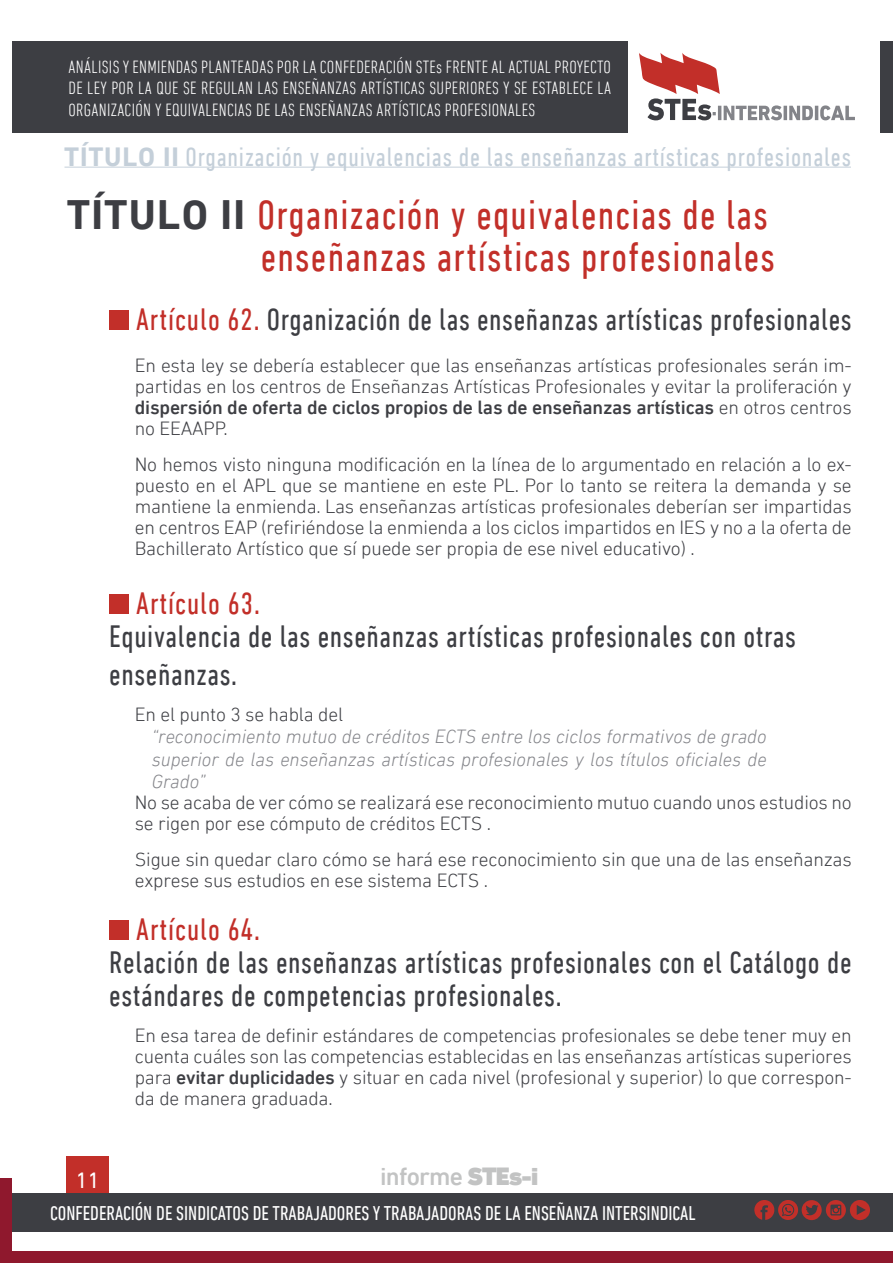
<style>
.page{position:relative;width:893px;height:1263px;background:#fff}
.page>*{position:absolute;margin:0;border:0;box-sizing:border-box;transform-origin:0 0}
.t1{font:condensed 42px/42px "DIN Next LT Pro";letter-spacing:.03em;color:#c22f29;text-align:right}
.t2{font:condensed 31.5px/37.8px "DIN Next LT Pro";letter-spacing:.02em;color:#3d3e43}
.t3{font:condensed 31.5px "DIN Next LT Pro";letter-spacing:.03em;color:#c22f29}
.t4{font:condensed 27px "DIN Next LT Pro";letter-spacing:.03em;color:#c4cfd9}
.t5{font:500 25.35px "DIN Next LT Pro";letter-spacing:-.03em;color:#c2c3c3}
.t6{font:22.5px "DIN Next LT Pro";color:#fff}
.t7{font:condensed 20.25px "DIN Next LT Pro";color:#fff}
.t8{font:300 19.5px/21px "DIN Next LT Pro";letter-spacing:-.01em;color:#3d3e43;text-align:justify}
.t9{font:italic 300 19.5px/22.5px "DIN Next LT Pro";color:#838489;text-align:justify}
.t10{font:300 condensed 18px/21.6px "DIN Next LT Pro";letter-spacing:.02em;color:#fff;text-align:justify}
.s1{font-weight:700;font-stretch:normal}
.s2{font-weight:700;font-stretch:normal;color:#3d3e43}
.s3{color:#c22f29}
.s4{font-weight:500}
.s5{font-weight:900}
</style>
<div class="page">
<div style="left:0;top:1178px;width:893px;height:85px;background:#8f182d"></div>
<div style="left:13px;top:0;width:880px;height:1250px;background:#fff"></div>
<div style="left:67px;top:1157px;width:42px;height:39px;background:#c22f29"></div>
<div style="left:13px;top:41px;width:615px;height:92px;background:#3d3e43"></div>
<svg style="left:639px;top:53px;width:143px;height:67px"></svg>
<hr style="left:784px;top:106px;width:3px;height:14px;background:#838489">
<svg style="left:789px;top:106px;width:24px;height:14px"></svg>
<hr style="left:815px;top:106px;width:3px;height:14px;background:#838489">
<svg style="left:820px;top:105px;width:35px;height:15px"></svg>
<div style="left:13px;top:1193px;width:880px;height:38px;background:#3d3e43"></div>
<svg style="left:754px;top:1200px;width:116px;height:20px"></svg>
<div style="left:109px;top:311px;width:19px;height:19px;background:#c22f29"></div>
<div style="left:109px;top:595px;width:19px;height:19px;background:#c22f29"></div>
<div style="left:109px;top:921px;width:19px;height:19px;background:#c22f29"></div>
<hr style="left:64px;top:167px;width:787px;height:1px;background:#c4cfd9">
<div style="left:880px;top:41px;width:13px;height:92px;background:#3d3e43"></div>
<p class="t10" style="left:69px;top:56px;width:544px">ANÁLISIS Y ENMIENDAS PLANTEADAS POR LA CONFEDERACIÓN STEs FRENTE AL ACTUAL PROYECTO DE LEY POR LA QUE SE REGULAN LAS ENSEÑANZAS ARTÍSTICAS SUPERIORES Y SE ESTABLECE LA ORGANIZACIÓN Y EQUIVALENCIAS DE LAS ENSEÑANZAS ARTÍSTICAS PROFESIONALES</p>
<h3 class="t4" style="left:64px;top:142px;width:788px"><span class="s1">TÍTULO II</span> Organización y equivalencias de las enseñanzas artísticas profesionales</h3>
<h1 class="t1" style="left:67px;top:194px;width:710px"><span class="s2">TÍTULO II</span> Organización y equivalencias de las enseñanzas artísticas profesionales</h1>
<h2 class="t2" style="left:136px;top:300px;width:717px"><span class="s3">Artículo 62.</span> Organización de las enseñanzas artísticas profesionales</h2>
<p class="t8" style="left:135px;top:355px;width:718px">En esta ley se debería establecer que las enseñanzas artísticas profesionales serán im&shy;partidas en los centros de Enseñanzas Artísticas Profesionales y evitar la proliferación y <span class="s4">dispersión de oferta de ciclos propios de las de enseñanzas artísticas</span> en otros centros no EEAAPP.</p>
<p class="t8" style="left:135px;top:454px;width:718px">No hemos visto ninguna modificación en la línea de lo argumentado en relación a lo ex&shy;puesto en el APL que se mantiene en este PL. Por lo tanto se reitera la demanda y se mantiene la enmienda. Las enseñanzas artísticas profesionales deberían ser impartidas en centros EAP (refiriéndose la enmienda a los ciclos impartidos en IES y no a la oferta de Bachillerato Artístico que sí puede ser propia de ese nivel educativo) .</p>
<h2 class="t3" style="left:136px;top:585px;width:125px">Artículo 63.</h2>
<h2 class="t2" style="left:109px;top:617px;width:688px">Equivalencia de las enseñanzas artísticas profesionales con otras enseñanzas.</h2>
<p class="t8" style="left:135px;top:703px;width:210px">En el punto 3 se habla del</p>
<p class="t9" style="left:152px;top:725px;width:616px">“reconocimiento mutuo de créditos ECTS entre los ciclos formativos de grado superior de las enseñanzas artísticas profesionales y los títulos oficiales de Grado”</p>
<p class="t8" style="left:135px;top:792px;width:718px">No se acaba de ver cómo se realizará ese reconocimiento mutuo cuando unos estudios no se rigen por ese cómputo de créditos ECTS .</p>
<p class="t8" style="left:135px;top:849px;width:718px">Sigue sin quedar claro cómo se hará ese reconocimiento sin que una de las enseñanzas exprese sus estudios en ese sistema ECTS .</p>
<h2 class="t3" style="left:136px;top:911px;width:125px">Artículo 64.</h2>
<h2 class="t2" style="left:109px;top:946px;width:744px;line-height:33px">Relación de las enseñanzas artísticas profesionales con el Catálogo de estándares de competencias profesionales.</h2>
<p class="t8" style="left:135px;top:1025px;width:718px">En esa tarea de definir estándares de competencias profesionales se debe tener muy en cuenta cuáles son las competencias establecidas en las enseñanzas artísticas superiores para <span class="s4">evitar duplicidades</span> y situar en cada nivel (profesional y superior) lo que correspon&shy;da de manera graduada.</p>
<p class="t6" style="left:76px;top:1167px;width:26px">11</p>
<p class="t5" style="left:380px;top:1162px;width:160px">informe <span class="s5">STEs-i</span></p>
<p class="t7" style="left:50px;top:1201px;width:647px">CONFEDERACIÓN DE SINDICATOS DE TRABAJADORES Y TRABAJADORAS DE LA ENSEÑANZA INTERSINDICAL</p>
</div>
